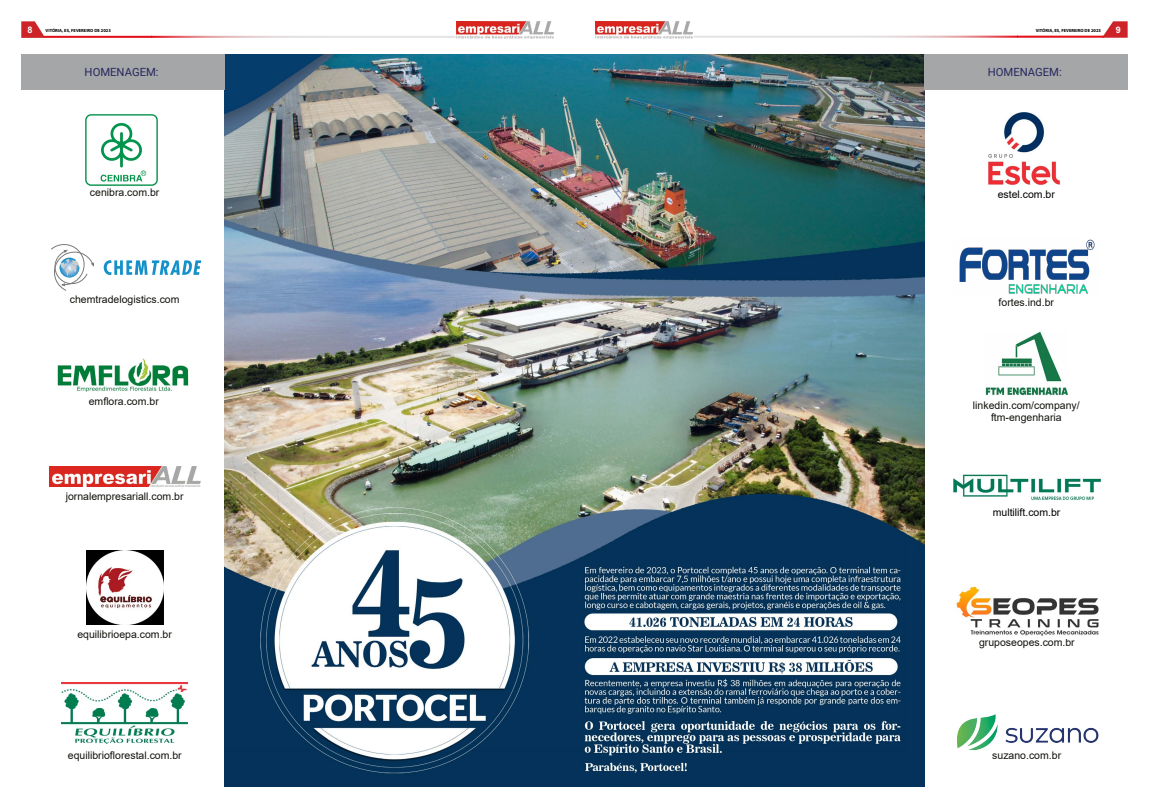
<style>
.page{position:relative;width:1149px;height:808px;background:#fff}
.page>*{position:absolute;margin:0;border:0;box-sizing:border-box;transform-origin:0 0}
.t1{font:11.25px "Roboto";color:#29275f}
.t2{font:10.5px/12.6px "Arial";color:#12110c;text-align:center}
.t3{font:10.5px "Arial";color:#000}
.t4{font:700 9px "Arial";color:#fff}
.t5{font:700 4.5px "Myriad Pro";color:#000}
</style>
<div class="page">
<svg style="left:21px;top:21px;width:434px;height:17px"></svg>
<img style="left:456px;top:21px;width:97px;height:17px">
<img style="left:224px;top:54px;width:700px;height:733px">
<div style="left:21px;top:54px;width:203px;height:35px;background:#a4a6a8"></div>
<svg style="left:694px;top:21px;width:433px;height:17px"></svg>
<img style="left:595px;top:21px;width:97px;height:18px">
<div style="left:924px;top:54px;width:203px;height:35px;background:#a4a6a8"></div>
<img style="left:953px;top:474px;width:148px;height:27px">
<img style="left:988px;top:112px;width:72px;height:73px">
<img style="left:959px;top:239px;width:136px;height:55px">
<img style="left:985px;top:331px;width:83px;height:64px">
<svg style="left:104px;top:260px;width:97px;height:15px"></svg>
<svg style="left:51px;top:244px;width:43px;height:47px"></svg>
<img style="left:956px;top:586px;width:143px;height:50px">
<img style="left:62px;top:682px;width:126px;height:62px">
<img style="left:86px;top:551px;width:77px;height:74px">
<img style="left:85px;top:114px;width:73px;height:72px">
<img style="left:957px;top:714px;width:142px;height:35px">
<img style="left:57px;top:359px;width:132px;height:32px">
<img style="left:49px;top:467px;width:151px;height:20px">
<p class="t4" style="left:25px;top:24px;width:10px">48</p>
<p class="t5" style="left:46px;top:28px;width:67px">VITÓRIA, ES, FEVEREIRO DE 2023</p>
<p class="t1" style="left:85px;top:64px;width:75px">HOMENAGEM:</p>
<p class="t5" style="left:1035px;top:27px;width:67px">VITÓRIA, ES, FEVEREIRO DE 2023</p>
<p class="t4" style="left:1115px;top:23px;width:7px">9</p>
<p class="t1" style="left:987px;top:64px;width:75px">HOMENAGEM:</p>
<p class="t2" style="left:90px;top:186px;width:71px">cenibra.com.br</p>
<p class="t3" style="left:997px;top:187px;width:59px">estel.com.br</p>
<p class="t2" style="left:70px;top:292px;width:111px">chemtradelogistics.com</p>
<p class="t2" style="left:998px;top:296px;width:57px">fortes.ind.br</p>
<p class="t2" style="left:89px;top:395px;width:72px">emflora.com.br</p>
<p class="t2" style="left:972px;top:399px;width:108px">linkedin.com/company/ ftm-engenharia</p>
<p class="t2" style="left:66px;top:489px;width:119px">jornalempresariall.com.br</p>
<p class="t3" style="left:992px;top:505px;width:69px">multilift.com.br</p>
<p class="t2" style="left:77px;top:628px;width:96px">equilibrioepa.com.br</p>
<p class="t2" style="left:978px;top:635px;width:97px">gruposeopes.com.br</p>
<p class="t2" style="left:68px;top:749px;width:115px">equilibrioflorestal.com.br</p>
<p class="t2" style="left:991px;top:749px;width:70px">suzano.com.br</p>
</div>
